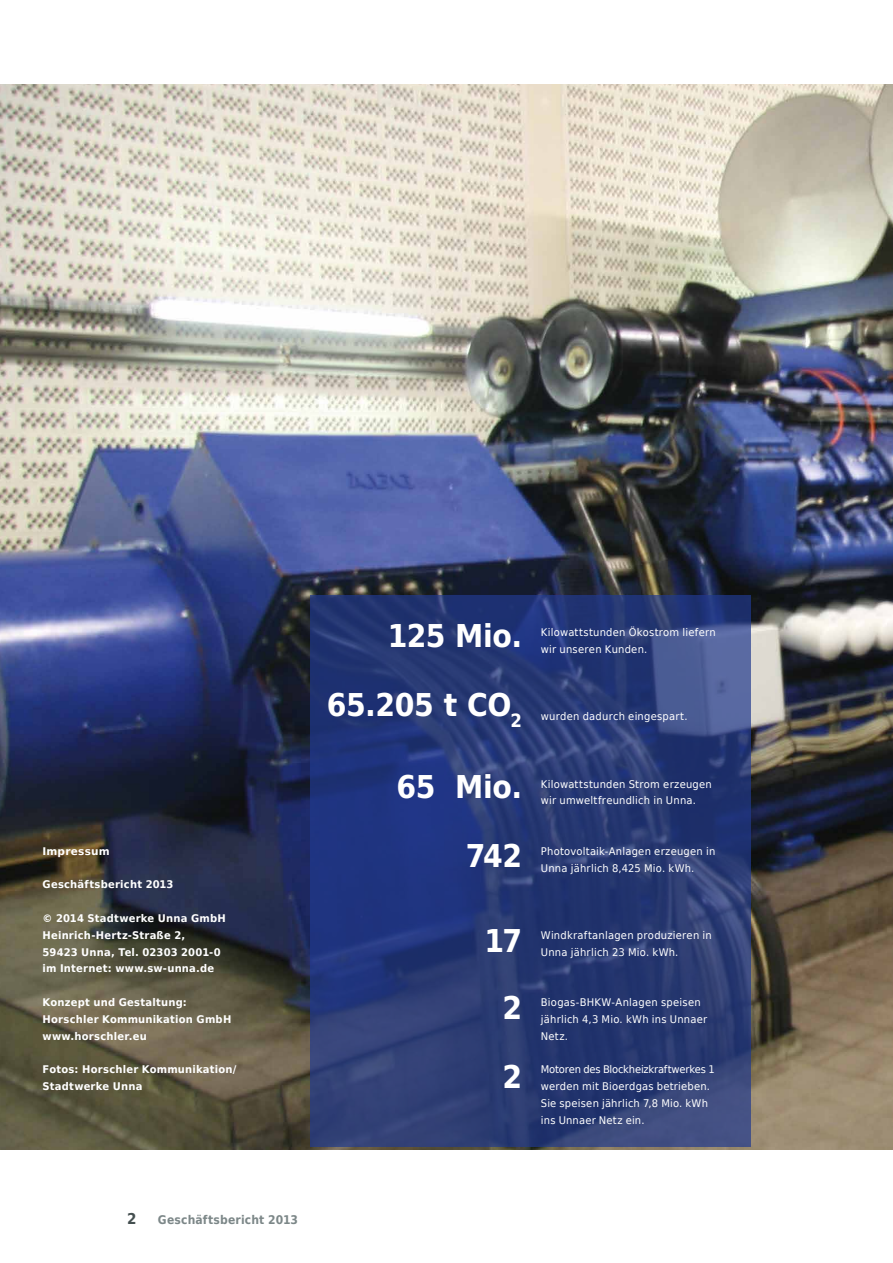
<style>
.page{position:relative;width:893px;height:1263px;background:#fff}
.page>*{position:absolute;margin:0;border:0;box-sizing:border-box;transform-origin:0 0}
.t1{font:700 31.5px/67.8px "DejaVu Sans Condensed";letter-spacing:-.015em;color:#fff;text-align:center}
.t2{font:700 15px "DejaVu Sans Condensed";color:#444f50}
.t3{font:700 12px "DejaVu Sans Condensed";letter-spacing:.01em;color:#7c8788}
.t4{font:10.5px/16.8px "DejaVu Sans";letter-spacing:.02em;color:#fff;scale:.95 1}
.t5{font:700 10.5px/16.8px "DejaVu Sans";letter-spacing:.02em;color:#fff;scale:.95 1}
.t6{font:700 10.5px "DejaVu Sans";letter-spacing:.02em;color:#fff}
</style>
<div class="page">
<img style="left:0;top:84px;width:893px;height:1065px">
<svg style="left:310px;top:596px;width:440px;height:551px;background:#293a76"></svg>
<p class="t6" style="left:43px;top:842px;width:69px">Impressum</p>
<p class="t5" style="left:43px;top:876px;width:139px">Geschäftsbericht 2013</p>
<p class="t5" style="left:43px;top:910px;width:194px">© 2014 Stadtwerke Unna GmbH<br>Heinrich-Hertz-Straße 2,<br>59423 Unna, Tel. 02303 2001-0 im Internet: www.sw-unna.de</p>
<p class="t5" style="left:43px;top:994px;width:200px">Konzept und Gestaltung:<br>Horschler Kommunikation GmbH www.horschler.eu</p>
<p class="t5" style="left:43px;top:1061px;width:206px">Fotos: Horschler Kommunikation/<br>Stadtwerke Unna</p>
<h1 class="t1" style="left:388px;top:601px;width:136px">125 Mio.</h1>
<p class="t4" style="left:541px;top:624px;width:186px">Kilowattstunden Ökostrom liefern wir unseren Kunden.</p>
<h1 class="t1" style="left:327px;top:670px;width:197px">65.205 t CO<sub>2</sub></h1>
<p class="t4" style="left:541px;top:708px;width:156px">wurden dadurch eingespart.</p>
<h1 class="t1" style="left:397px;top:752px;width:127px">65 Mio.</h1>
<p class="t4" style="left:541px;top:775px;width:182px">Kilowattstunden Strom erzeugen wir umweltfreundlich in Unna.</p>
<h1 class="t1" style="left:466px;top:821px;width:58px">742</h1>
<p class="t4" style="left:541px;top:842px;width:185px">Photovoltaik-Anlagen erzeugen in<br>Unna jährlich 8,425 Mio. kWh.</p>
<h1 class="t1" style="left:484px;top:906px;width:39px">17<br>2<br>2</h1>
<p class="t4" style="left:541px;top:926px;width:181px">Windkraftanlagen produzieren in<br>Unna jährlich 23 Mio. kWh.</p>
<p class="t4" style="left:541px;top:994px;width:177px">Biogas-BHKW-Anlagen speisen jährlich 4,3 Mio. kWh ins Unnaer<br>Netz.</p>
<p class="t4" style="left:541px;top:1061px;width:184px">Motoren des Blockheizkraftwerkes 1 werden mit Bioerdgas betrieben.<br>Sie speisen jährlich 7,8 Mio. kWh ins Unnaer Netz ein.</p>
<h2 class="t2" style="left:127px;top:1207px;width:11px">2</h2>
<p class="t3" style="left:158px;top:1210px;width:142px">Geschäftsbericht 2013</p>
</div>
